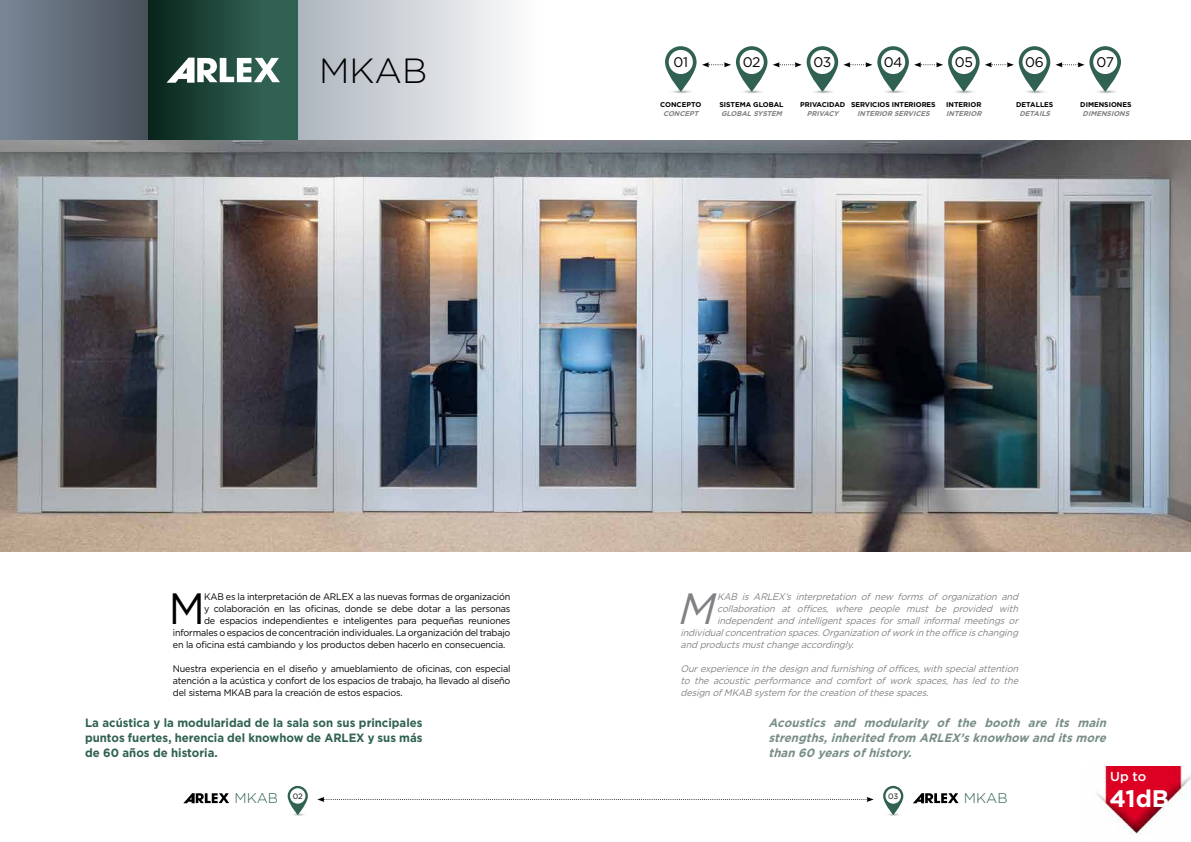
<style>
.page{position:relative;width:1191px;height:842px;background:#fff}
.page>*{position:absolute;margin:0;border:0;box-sizing:border-box;transform-origin:0 0}
.t1{font:43.8px "Gotham";color:#000;scale:.95 1}
.t2{font:italic 43.8px "Gotham";color:#808285;scale:.95 1}
.t3{font:300 35px "Gotham";color:#000}
.t4{font:700 24px "Gotham";color:#fff}
.t5{font:300 14.1px "Gotham";color:#306153}
.t6{font:13.9px "Gotham";letter-spacing:-.035em;color:#000}
.t7{font:500 13px "Gotham";color:#fff}
.t8{font:700 12px/15px "Gotham";color:#306153;text-align:justify;scale:.95 1}
.t9{font:italic 700 12px/15px "Gotham";color:#788e85;text-align:justify;scale:.95 1}
.t10{font:9.5px/12px "Gotham";letter-spacing:-.02em;color:#000;text-align:justify;scale:.95 1}
.t11{font:italic 9.5px/12px "Gotham";color:#808285;text-align:justify;scale:.95 1}
.t12{font:7.7px "Gotham";color:#000}
.t13{font:700 7px "Gotham";color:#000}
.t14{font:italic 700 7px "Gotham";color:#808285}
</style>
<div class="page">
<div style="left:0;top:0;width:149px;height:140px;background:#778493"></div>
<div style="left:8px;top:0;width:141px;height:140px;background:linear-gradient(to right,#778492,#485059)"></div>
<div style="left:298px;top:0;width:241px;height:140px;background:linear-gradient(to right,#adb5be,#fefefe)"></div>
<div style="left:149px;top:0;width:149px;height:140px;background:#306153"></div>
<div style="left:149px;top:0;width:112px;height:140px;background:linear-gradient(to right,#08231a,#2f5f51)"></div>
<svg style="left:167px;top:58px;width:113px;height:25px"></svg>
<svg style="left:287px;top:786px;width:21px;height:29px"></svg>
<svg style="left:883px;top:786px;width:20px;height:29px"></svg>
<svg style="left:317px;top:797px;width:556px;height:5px"></svg>
<svg style="left:183px;top:793px;width:46px;height:10px"></svg>
<svg style="left:913px;top:793px;width:45px;height:10px"></svg>
<img style="left:0;top:140px;width:1191px;height:411px">
<img style="left:673px;top:92px;width:18px;height:2px">
<svg style="left:665px;top:46px;width:31px;height:46px"></svg>
<img style="left:744px;top:92px;width:18px;height:2px">
<img style="left:815px;top:92px;width:18px;height:2px">
<img style="left:886px;top:92px;width:18px;height:2px">
<img style="left:956px;top:92px;width:18px;height:2px">
<img style="left:1027px;top:92px;width:18px;height:2px">
<img style="left:1098px;top:92px;width:18px;height:2px">
<svg style="left:702px;top:46px;width:419px;height:46px"></svg>
<img style="left:1096px;top:766px;width:95px;height:69px">
<h2 class="t3" style="left:319px;top:48px;width:110px">MKAB</h2>
<h3 class="t6" style="left:673px;top:54px;width:16px">01</h3>
<h3 class="t6" style="left:743px;top:54px;width:19px">02</h3>
<h3 class="t6" style="left:813px;top:54px;width:19px">03</h3>
<h3 class="t6" style="left:883px;top:54px;width:20px">04</h3>
<h3 class="t6" style="left:954px;top:54px;width:20px">05</h3>
<h3 class="t6" style="left:1025px;top:54px;width:20px">06</h3>
<h3 class="t6" style="left:1096px;top:54px;width:19px">07</h3>
<p class="t13" style="left:660px;top:100px;width:43px">CONCEPTO</p>
<p class="t14" style="left:663px;top:109px;width:39px">CONCEPT</p>
<p class="t13" style="left:719px;top:100px;width:66px">SISTEMA GLOBAL</p>
<p class="t14" style="left:721px;top:109px;width:65px">GLOBALSYSTEM</p>
<p class="t13" style="left:800px;top:100px;width:47px">PRIVACIDAD</p>
<p class="t14" style="left:806px;top:109px;width:36px">PRIVACY</p>
<p class="t13" style="left:851px;top:100px;width:86px">SERVICIOS INTERIORES</p>
<p class="t14" style="left:857px;top:109px;width:76px">INTERIOR SERVICES</p>
<p class="t13" style="left:946px;top:100px;width:37px">INTERIOR</p>
<p class="t14" style="left:946px;top:109px;width:39px">INTERIOR</p>
<p class="t13" style="left:1080px;top:100px;width:53px">DIMENSIONES</p>
<p class="t14" style="left:1082px;top:109px;width:51px">DIMENSIONS</p>
<p class="t13" style="left:1016px;top:100px;width:39px">DETALLES</p>
<p class="t14" style="left:1019px;top:109px;width:35px">DETAILS</p>
<h1 class="t1" style="left:169px;top:580px;width:40px">M</h1>
<p class="t10" style="left:204px;top:590px;width:324px">KAB es la interpretación de ARLEX a las nuevas formas de organización</p>
<p class="t10" style="left:204px;top:602px;width:324px">y colaboración en las oficinas, donde se debe dotar a las personas</p>
<p class="t10" style="left:204px;top:614px;width:324px">de espacios independientes e inteligentes para pequeñas reuniones</p>
<p class="t10" style="left:173px;top:626px;width:357px">informales o espacios de concentración individuales. La organización del trabajo</p>
<p class="t10" style="left:173px;top:638px;width:351px">en la oficina está cambiando y los productos deben hacerlo en consecuencia.</p>
<p class="t10" style="left:173px;top:662px;width:357px">Nuestra experiencia en el diseño y amueblamiento de oficinas, con especial atención a la acústica y confort de los espacios de trabajo, ha llevado al diseño del sistema MKAB para la creación de estos espacios.</p>
<h1 class="t2" style="left:676px;top:580px;width:55px">M</h1>
<p class="t11" style="left:717px;top:590px;width:321px">KAB is ARLEX’s interpretation of new forms of organization and</p>
<p class="t11" style="left:717px;top:602px;width:321px">collaboration at offices, where people must be provided with</p>
<p class="t11" style="left:717px;top:614px;width:321px">independent and intelligent spaces for small informal meetings or</p>
<p class="t11" style="left:680px;top:626px;width:360px">individualconcentrationspaces.Organizationofworkintheofficeischanging</p>
<p class="t11" style="left:680px;top:638px;width:187px">andproductsmustchangeaccordingly.</p>
<p class="t11" style="left:680px;top:662px;width:360px">Ourexperienceinthedesignandfurnishingofoffices,withspecialattention to the acoustic performance and comfort of work spaces, has led to the designofMKAB system forthecreationofthesespaces.</p>
<p class="t8" style="left:85px;top:715px;width:357px">La acústica y la modularidad de la sala son sus principales puntos fuertes, herencia del knowhow de ARLEX y sus más de 60 años de historia.</p>
<p class="t9" style="left:768px;top:715px;width:361px">Acoustics and modularity of the booth are its main strengths,inherited from ARLEX’sknowhow and itsmore than60 yearsofhistory.</p>
<h3 class="t5" style="left:234px;top:789px;width:70px">MKAB <sup>02</sup></h3>
<p class="t12" style="left:888px;top:791px;width:11px">03</p>
<h3 class="t5" style="left:964px;top:789px;width:45px">MKAB</h3>
<h3 class="t7" style="left:1110px;top:768px;width:38px">Up to</h3>
<h3 class="t4" style="left:1109px;top:782px;width:61px">41dB</h3>
</div>
